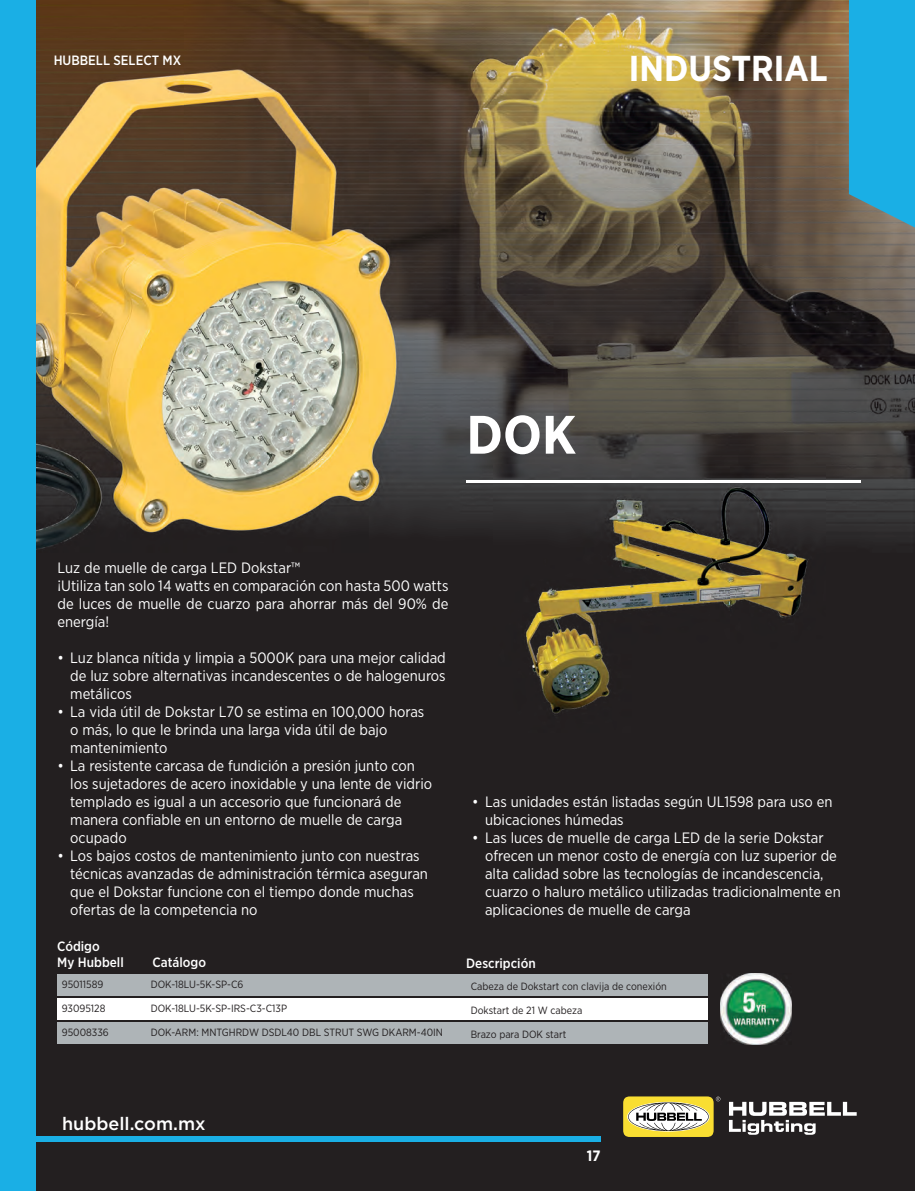
<style>
.page{position:relative;width:915px;height:1191px;background:#fff}
.page>*{position:absolute;margin:0;border:0;box-sizing:border-box;transform-origin:0 0}
.t1{font:700 54px "Gotham Narrow";color:#fff}
.t2{font:700 36px "Gotham Narrow";color:#fff}
.t3{font:500 18px "Gotham Pro";color:#fff}
.t4{font:15px/18px "Gotham Narrow";color:#fff}
.t5{font:700 15px "Gotham Narrow";color:#fff}
.t6{font:500 13.5px/16.2px "Gotham Narrow";color:#fff}
.t7{font:10.5px "Gotham Narrow";color:#231f20}
</style>
<div class="page">
<img style="left:35px;top:0;width:879px;height:1191px">
<img style="left:493px;top:464px;width:331px;height:268px">
<div style="left:57px;top:974px;width:650px;height:22px;background:#aeb4b7"></div>
<div style="left:57px;top:1022px;width:650px;height:21px;background:#aeb4b7"></div>
<div style="left:57px;top:998px;width:650px;height:21px;background:#fff"></div>
<svg style="left:848px;top:0;width:66px;height:228px;background:#26a7d5"></svg>
<div style="left:0;top:0;width:35px;height:1191px;background:#1aafe5"></div>
<div style="left:0;top:1137px;width:600px;height:5px;background:#1aafe5"></div>
<svg style="left:728px;top:1101px;width:128px;height:33px"></svg>
<div style="left:623px;top:1096px;width:90px;height:41px;background:#f9de32;border-radius:7px"></div>
<svg style="left:628px;top:1102px;width:80px;height:29px"></svg>
<svg style="left:715px;top:1096px;width:5px;height:5px"></svg>
<hr style="left:466px;top:480px;width:394px;height:2px;background:#fff">
<img style="left:720px;top:973px;width:71px;height:72px">
<p class="t6" style="left:54px;top:52px;width:129px">HUBBELL SELECT MX</p>
<h2 class="t2" style="left:628px;top:45px;width:200px">INDUSTRIAL</h2>
<h1 class="t1" style="left:466px;top:400px;width:111px">DOK</h1>
<p class="t4" style="left:57px;top:558px;width:392px">Luz de muelle de carga LED Dokstar™<br>¡Utiliza tan solo 14 watts en comparación con hasta 500 watts de luces de muelle de cuarzo para ahorrar más del 90% de energía!</p>
<p class="t4" style="left:70px;top:648px;width:377px;text-align:justify;text-indent:-13px">• Luz blanca nítida y limpia a 5000K para una mejor calidad de luz sobre alternativas incandescentes o de halogenuros metálicos</p>
<p class="t4" style="left:70px;top:702px;width:355px;text-indent:-13px">• La vida útil de Dokstar L70 se estima en 100,000 horas o más, lo que le brinda una larga vida útil de bajo mantenimiento</p>
<p class="t4" style="left:70px;top:756px;width:363px;text-indent:-13px">• La resistente carcasa de fundición a presión junto con los sujetadores de acero inoxidable y una lente de vidrio templado es igual a un accesorio que funcionará de manera confiable en un entorno de muelle de carga ocupado</p>
<p class="t4" style="left:70px;top:846px;width:359px;text-indent:-13px">• Los bajos costos de mantenimiento junto con nuestras técnicas avanzadas de administración térmica aseguran que el Dokstar funcione con el tiempo donde muchas ofertas de la competencia no</p>
<p class="t4" style="left:485px;top:792px;width:349px;text-indent:-13px">• Las unidades están listadas según UL1598 para uso en ubicaciones húmedas</p>
<p class="t4" style="left:485px;top:828px;width:357px;text-indent:-13px">• Las luces de muelle de carga LED de la serie Dokstar ofrecen un menor costo de energía con luz superior de alta calidad sobre las tecnologías de incandescencia, cuarzo o haluro metálico utilizadas tradicionalmente en aplicaciones de muelle de carga</p>
<p class="t6" style="left:57px;top:937px;width:68px">Código<br>My Hubbell</p>
<p class="t7" style="left:62px;top:978px;width:43px">95011589</p>
<p class="t7" style="left:62px;top:1002px;width:45px">93095128</p>
<p class="t7" style="left:62px;top:1026px;width:48px">95008336</p>
<p class="t6" style="left:152px;top:953px;width:55px">Catálogo</p>
<p class="t6" style="left:466px;top:955px;width:71px">Descripción</p>
<p class="t7" style="left:151px;top:978px;width:94px">DOK-18LU-5K-SP-C6</p>
<p class="t7" style="left:151px;top:1002px;width:138px">DOK-18LU-5K-SP-IRS-C3-C13P</p>
<p class="t7" style="left:151px;top:1026px;width:294px">DOK-ARM: MNTGHRDW DSDL40 DBL STRUT SWG DKARM-40IN</p>
<p class="t7" style="left:470px;top:980px;width:197px">Cabeza de Dokstart con clavija de conexión</p>
<p class="t7" style="left:470px;top:1004px;width:113px">Dokstart de 21 W cabeza</p>
<p class="t7" style="left:470px;top:1028px;width:97px">Brazo para DOK start</p>
<p class="t3" style="left:62px;top:1113px;width:145px">hubbell.com.mx</p>
<p class="t5" style="left:586px;top:1146px;width:15px">17</p>
</div>
